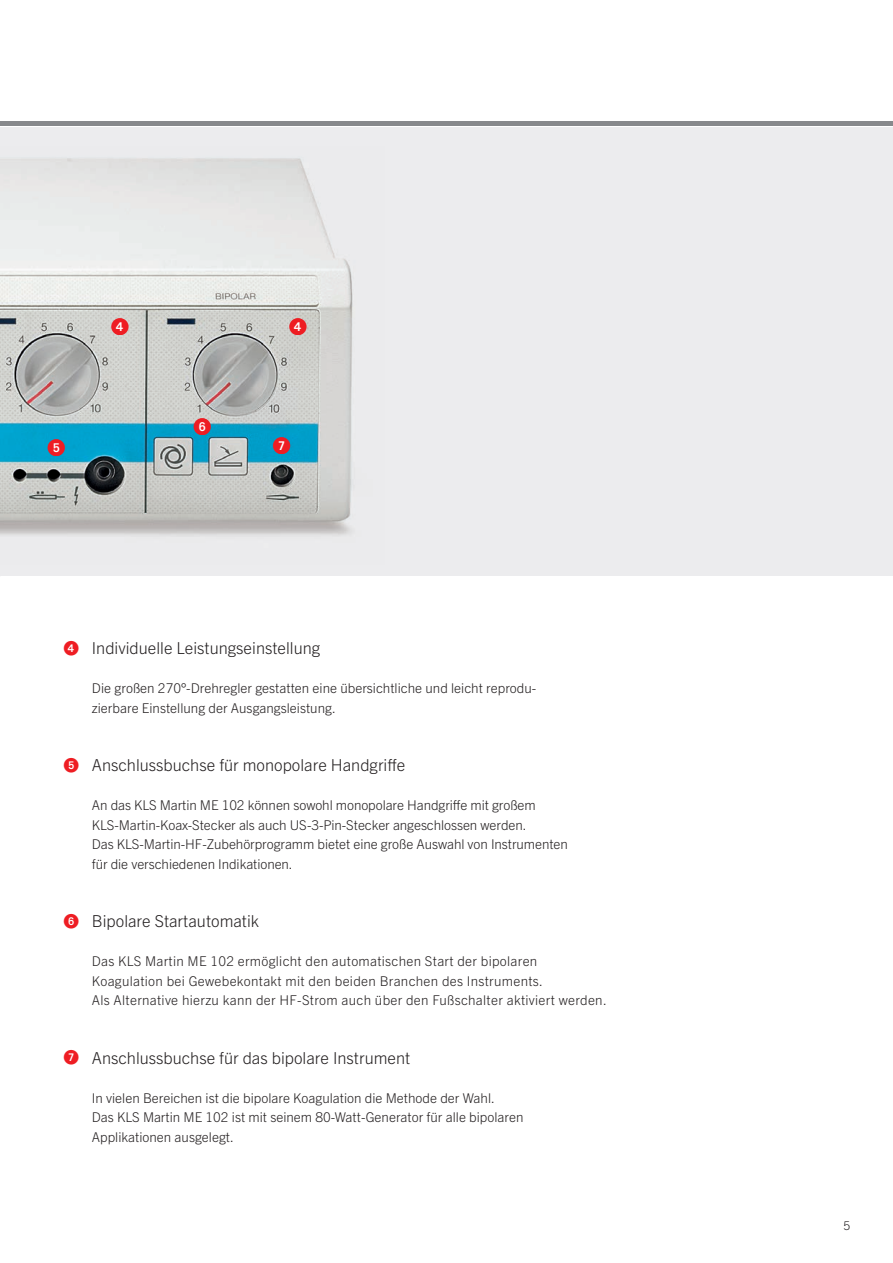
<style>
.page{position:relative;width:893px;height:1263px;background:#fff}
.page>*{position:absolute;margin:0;border:0;box-sizing:border-box;transform-origin:0 0}
.t1{font:17.1px "European Pi One";color:#ee1d23}
.t2{font:300 16.5px "Trade Gothic Next LT Pro";color:#231f20}
.t3{font:15px "European Pi One";color:#ee1d23}
.t4{font:300 13.5px/19.5px "Trade Gothic Next LT Pro";color:#231f20}
.t5{font:300 13.5px/19.5px "Trade Gothic Next LT Pro";letter-spacing:.02em;color:#231f20}
.t6{font:300 12px "Trade Gothic Next LT Pro";color:#231f20}
</style>
<div class="page">
<div style="left:0;top:128px;width:893px;height:448px;background:#ececee"></div>
<img style="left:0;top:158px;width:353px;height:378px">
<hr style="left:0;top:121px;width:893px;height:4px;background:#87898c">
<div style="left:113px;top:321px;width:14px;height:13px;background:#fff;border-radius:50%"></div>
<div style="left:291px;top:321px;width:13px;height:13px;background:#fff;border-radius:50%"></div>
<div style="left:50px;top:441px;width:13px;height:13px;background:#fff;border-radius:50%"></div>
<div style="left:196px;top:420px;width:13px;height:13px;background:#fff;border-radius:50%"></div>
<div style="left:275px;top:440px;width:13px;height:13px;background:#fff;border-radius:50%"></div>
<p class="t1" style="left:111px;top:317px;width:19px">4</p>
<p class="t1" style="left:289px;top:317px;width:19px">4</p>
<p class="t1" style="left:194px;top:417px;width:19px">6</p>
<p class="t1" style="left:48px;top:438px;width:19px">5</p>
<p class="t1" style="left:273px;top:436px;width:19px">7</p>
<p class="t3" style="left:64px;top:640px;width:16px">4</p>
<p class="t2" style="left:92px;top:637px;width:230px">Individuelle Leistungseinstellung</p>
<p class="t4" style="left:92px;top:678px;width:446px">Die großen 270°-Drehregler gestatten eine übersichtliche und leicht reprodu&shy;zierbare Einstellung der Ausgangsleistung.</p>
<p class="t3" style="left:64px;top:757px;width:16px">5</p>
<p class="t2" style="left:92px;top:754px;width:315px">Anschlussbuchse für monopolare Handgriffe</p>
<p class="t4" style="left:92px;top:795px;width:477px">An das KLS Martin ME 102 können sowohl monopolare Handgriffe mit großem KLS-Martin-Koax-Stecker als auch US-3-Pin-Stecker angeschlossen werden.<br>Das KLS-Martin-HF-Zubehörprogramm bietet eine große Auswahl von Instrumenten für die verschiedenen Indikationen.</p>
<p class="t3" style="left:64px;top:913px;width:16px">6</p>
<p class="t2" style="left:92px;top:910px;width:169px">Bipolare Startautomatik</p>
<p class="t5" style="left:92px;top:951px;width:516px">Das KLS Martin ME 102 ermöglicht den automatischen Start der bipolaren<br>Koagulation bei Gewebekontakt mit den beiden Branchen des Instruments.<br>Als Alternative hierzu kann der HF-Strom auch über den Fußschalter aktiviert werden.</p>
<p class="t3" style="left:64px;top:1049px;width:16px">7</p>
<p class="t2" style="left:92px;top:1046px;width:320px">Anschlussbuchse für das bipolare Instrument</p>
<p class="t4" style="left:92px;top:1087px;width:433px">In vielen Bereichen ist die bipolare Koagulation die Methode der Wahl.<br>Das KLS Martin ME 102 ist mit seinem 80-Watt-Generator für alle bipolaren<br>Applikationen ausgelegt.</p>
<p class="t6" style="left:844px;top:1217px;width:8px">5</p>
</div>
